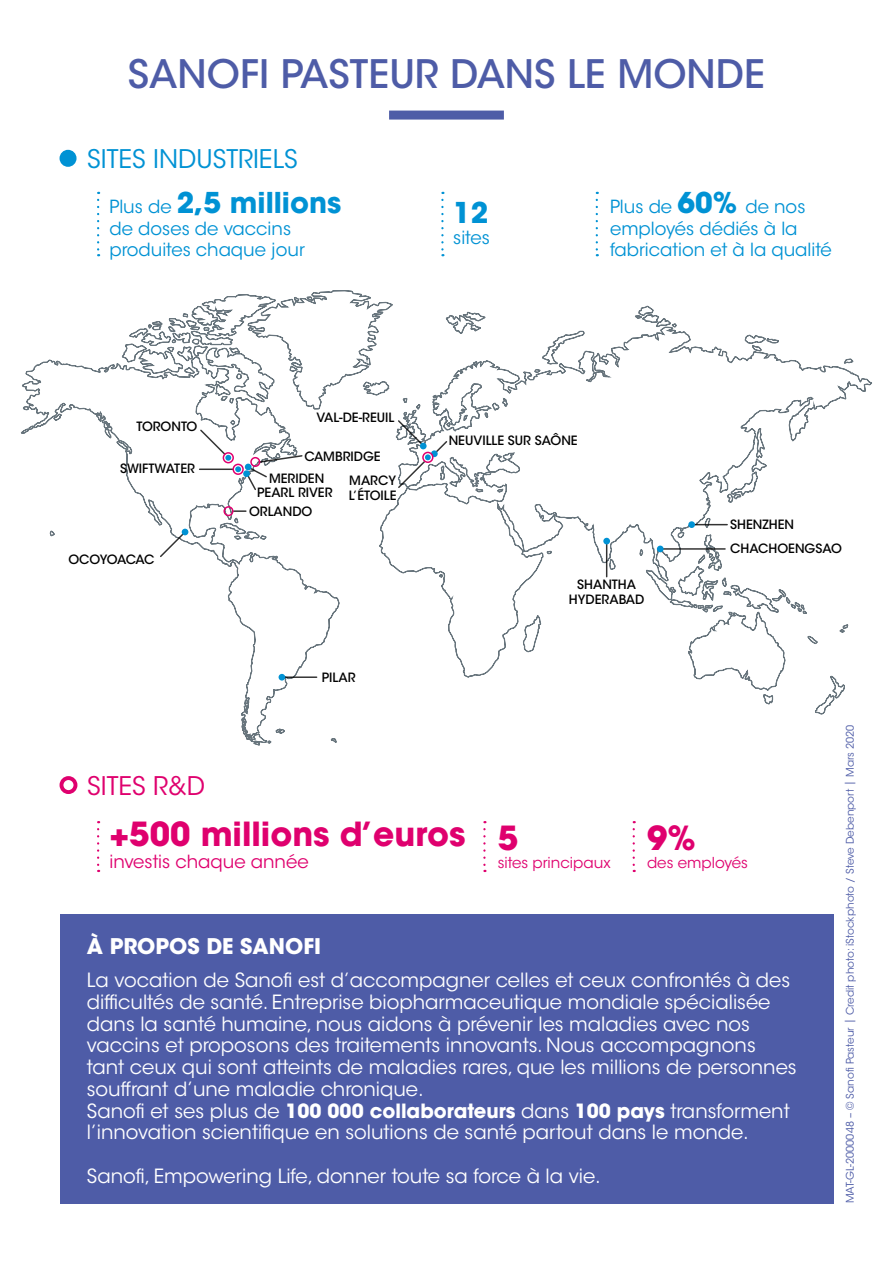
<style>
.page{position:relative;width:893px;height:1263px;background:#fff}
.page>*{position:absolute;margin:0;border:0;box-sizing:border-box;transform-origin:0 0}
.t1{font:500 39px "ITC Avant Garde Std";color:#4e5ca7}
.t2{font:700 33px "ITC Avant Garde Std";color:#df006e}
.t3{font:700 28.5px "ITC Avant Garde Std";color:#0092d4}
.NOMS_PAYS{font:25.5px "ITC Avant Garde Std";color:#0092d4}
.NOMS_PAYS-2{font:25.5px "ITC Avant Garde Std";color:#df006e}
.t4{font:700 21.45px "ITC Avant Garde Std";color:#fff}
.t5{font:19.5px/21.8px "ITC Avant Garde Std";color:#fff}
.t6{font:18px/21.6px "ITC Avant Garde Std";color:#0092d4}
.t7{font:18px "ITC Avant Garde Std";color:#df006e}
.t8{font:15px "ITC Avant Garde Std";color:#df006e}
.NOMS_PAYS-3{font:500 12.75px "ITC Avant Garde Std";color:#000}
.NOMS_PAYS-4{font:500 12.75px "ITC Avant Garde Std";letter-spacing:-.045em;color:#000}
.Txt_Key_Facts{font:10.5px "ITC Avant Garde Std";color:#4e5ca7}
.s1{font-weight:400;font-size:18px}
.s2{font-weight:700;font-size:28.5px}
.s3{font-weight:700}
</style>
<div class="page">
<div style="left:60px;top:914px;width:773px;height:289px;background:#4e5ca7"></div>
<div style="left:60px;top:150px;width:17px;height:17px;background:#0092d4;border-radius:50%"></div>
<div style="left:60px;top:776px;width:17px;height:18px;border:4px solid #df006e;border-radius:50%"></div>
<svg style="left:97px;top:200px;width:2px;height:56px"></svg>
<svg style="left:441px;top:200px;width:3px;height:56px"></svg>
<svg style="left:596px;top:200px;width:2px;height:56px"></svg>
<svg style="left:483px;top:829px;width:3px;height:43px"></svg>
<svg style="left:97px;top:829px;width:2px;height:43px"></svg>
<svg style="left:633px;top:829px;width:2px;height:43px"></svg>
<div style="left:389px;top:111px;width:115px;height:9px;background:#4e5ca7"></div>
<svg style="left:21px;top:290px;width:851px;height:456px"></svg>
<svg style="left:159px;top:529px;width:29px;height:29px"></svg>
<hr style="left:285px;top:676px;width:32px;height:2px;background:#000">
<svg style="left:279px;top:674px;width:6px;height:6px"></svg>
<svg style="left:234px;top:510px;width:12px;height:2px"></svg>
<div style="left:223px;top:506px;width:11px;height:10px;border:2px solid #df006e;border-radius:50%"></div>
<svg style="left:199px;top:428px;width:105px;height:63px"></svg>
<div style="left:245px;top:464px;width:7px;height:6px;background:#0092d4;border-radius:50%"></div>
<svg style="left:397px;top:419px;width:52px;height:70px"></svg>
<hr style="left:606px;top:544px;width:1px;height:33px;background:#000">
<hr style="left:662px;top:548px;width:63px;height:2px;background:#000">
<div style="left:657px;top:546px;width:7px;height:6px;background:#0092d4;border-radius:50%"></div>
<hr style="left:695px;top:524px;width:32px;height:1px;background:#000">
<div style="left:688px;top:521px;width:7px;height:7px;background:#0092d4;border-radius:50%"></div>
<div style="left:603px;top:538px;width:7px;height:6px;background:#0092d4;border-radius:50%"></div>
<p class="t1" style="left:128px;top:50px;width:639px">SANOFI PASTEUR DANS LE MONDE</p>
<p class="NOMS_PAYS" style="left:87px;top:143px;width:212px">SITES INDUSTRIELS</p>
<p class="t3" style="left:109px;top:184px;width:233px"><span class="s1">Plus de</span> 2,5 millions</p>
<p class="t6" style="left:109px;top:218px;width:197px">de doses de vaccins produites chaque jour</p>
<p class="t3" style="left:453px;top:194px;width:37px">12</p>
<p class="t6" style="left:453px;top:227px;width:38px">sites</p>
<p class="t6" style="left:610px;top:196px;width:223px">Plus de <span class="s2">60%</span> de nos employés dédiés à la fabrication et à la qualité</p>
<p class="NOMS_PAYS-3" style="left:137px;top:419px;width:62px">TORONTO</p>
<p class="NOMS_PAYS-3" style="left:120px;top:460px;width:76px">SWIFTWATER</p>
<p class="NOMS_PAYS-4" style="left:68px;top:551px;width:88px">OCOYOACAC</p>
<p class="NOMS_PAYS-3" style="left:317px;top:409px;width:79px">VAL-DE-REUIL</p>
<p class="NOMS_PAYS-3" style="left:304px;top:448px;width:78px">CAMBRIDGE</p>
<p class="NOMS_PAYS-3" style="left:269px;top:470px;width:57px">MERIDEN</p>
<p class="NOMS_PAYS-3" style="left:257px;top:485px;width:77px">PEARL RIVER</p>
<p class="NOMS_PAYS-3" style="left:249px;top:503px;width:65px">ORLANDO</p>
<p class="NOMS_PAYS-3" style="left:349px;top:473px;width:48px">MARCY</p>
<p class="NOMS_PAYS-3" style="left:349px;top:488px;width:49px">L’ÉTOILE</p>
<p class="NOMS_PAYS-3" style="left:322px;top:669px;width:35px">PILAR</p>
<p class="NOMS_PAYS-3" style="left:449px;top:432px;width:131px">NEUVILLE SUR SAÔNE</p>
<p class="NOMS_PAYS-3" style="left:577px;top:576px;width:60px">SHANTHA</p>
<p class="NOMS_PAYS-3" style="left:569px;top:592px;width:77px">HYDERABAD</p>
<p class="NOMS_PAYS-3" style="left:730px;top:517px;width:65px">SHENZHEN</p>
<p class="NOMS_PAYS-3" style="left:730px;top:540px;width:113px">CHACHOENGSAO</p>
<p class="NOMS_PAYS-2" style="left:87px;top:770px;width:120px">SITES R&amp;D</p>
<p class="t2" style="left:109px;top:813px;width:357px">+500 millions d’euros</p>
<p class="t7" style="left:109px;top:850px;width:201px">investis chaque année</p>
<p class="t2" style="left:498px;top:816px;width:22px">5</p>
<p class="t8" style="left:498px;top:853px;width:114px">sites principaux</p>
<p class="t2" style="left:647px;top:816px;width:50px">9%</p>
<p class="t8" style="left:647px;top:853px;width:102px">des employés</p>
<p class="t4" style="left:87px;top:932px;width:236px">À PROPOS DE SANOFI</p>
<p class="t5" style="left:87px;top:969px;width:711px">La vocation de Sanofi est d’accompagner celles et ceux confrontés à des difficultés de santé. Entreprise biopharmaceutique mondiale spécialisée dans la santé humaine, nous aidons à prévenir les maladies avec nos vaccins et proposons des traitements innovants. Nous accompagnons tant ceux qui sont atteints de maladies rares, que les millions de personnes souffrant d’une maladie chronique.</p>
<p class="t5" style="left:87px;top:1100px;width:704px">Sanofi et ses plus de <span class="s3">100 000 collaborateurs</span> dans <span class="s3">100 pays</span> transforment l’innovation scientifique en solutions de santé partout dans le monde.</p>
<p class="t5" style="left:87px;top:1165px;width:515px">Sanofi, Empowering Life, donner toute sa force à la vie.</p>
<p class="Txt_Key_Facts" style="left:844px;top:1203px;width:480px;rotate:-90deg">MAT-GL-2000048 – © Sanofi Pasteur | Credit photo: iStockphoto / Steve Debenport | Mars 2020</p>
</div>
